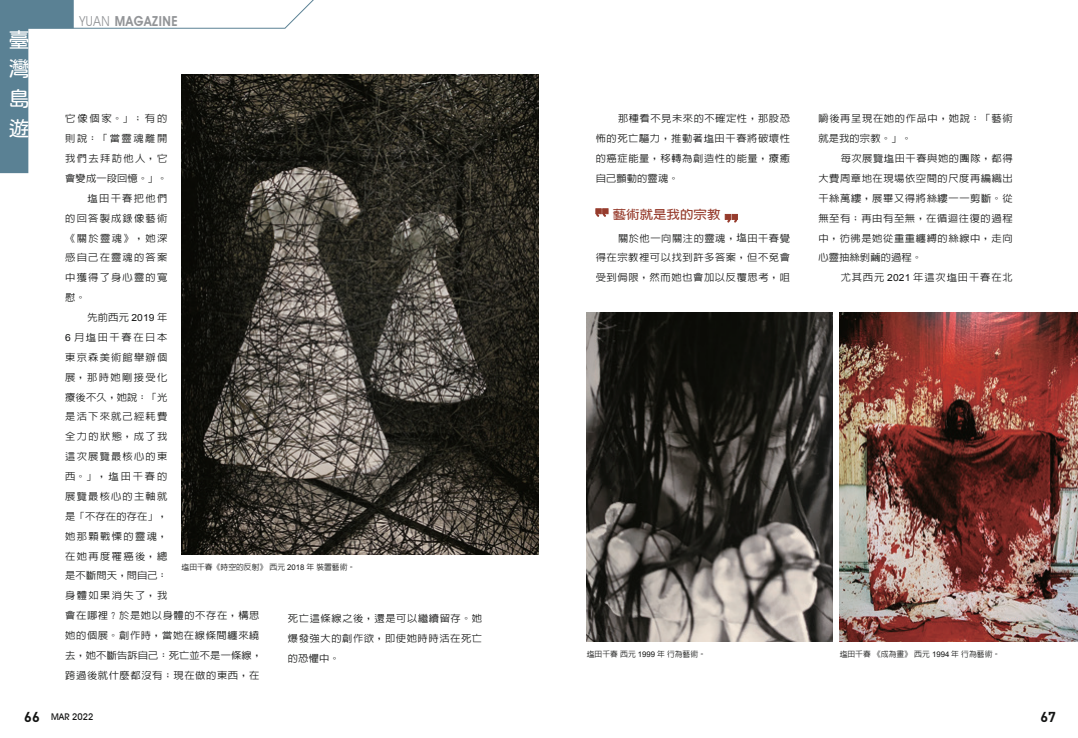
<style>
.page{position:relative;width:1078px;height:738px;background:#fff}
.page>*{position:absolute;margin:0;border:0;box-sizing:border-box;transform-origin:0 0}
.t1{font:21.3px/29.8px "jf openhuninn 1.1";color:#fff;text-align:justify}
.t2{font:700 14.2px "DIN";color:#131413}
.t3{font:600 13.8px "Avant Garde IT Cby BT";letter-spacing:.05em;color:#929497;scale:.9 1}
.中標{font:700 12.1px "AR Hei B5";color:#963b2c;scale:1.11 1}
.內文{font:500 9.8px/19.8px "AR Hei B5";letter-spacing:.06em;color:#131413;text-align:justify;scale:1.05 1}
.內文-2{font:500 9.8px/19.8px "AR Hei B5";letter-spacing:.115em;color:#131413;scale:1.05 1}
.內文-3{font:500 9.8px "AR Hei B5";letter-spacing:.085em;color:#131413;scale:1.05 1}
.t4{font:500 9.2px "Avant Garde IT Cby BT";color:#131413}
.圖說{font:500 7.8px "AR Hei B5";color:#131413}
.s1{font-weight:400}
.s2{font-family:"DF Hei Std W5";font-weight:400}
.s3{font-family:"Arial";font-weight:400}
.s4{font-family:"DIN";font-weight:700;font-size:14.2px}
</style>
<div class="page">
<svg style="left:724px;top:214px;width:14px;height:9px"></svg>
<svg style="left:595px;top:208px;width:13px;height:9px"></svg>
<img style="left:181px;top:75px;width:358px;height:479px">
<img style="left:839px;top:312px;width:238px;height:329px">
<img style="left:586px;top:312px;width:246px;height:328px">
<svg style="left:0;top:0;width:333px;height:173px"></svg>
<h1 class="t1" style="left:9px;top:24px;width:22px">臺灣島遊</h1>
<h3 class="t3" style="left:79px;top:13px;width:111px"><span class="s1">YUAN</span> MAGAZINE</h3>
<p class="內文" style="left:65px;top:109px;width:99px">它像個家。」；有的則說：「當靈魂離開我們去拜訪他人，它會變成一段回憶。」。</p>
<p class="內文" style="left:65px;top:188px;width:99px;text-indent:22px"><span class="s2">塩</span>田千春把他們的回答製成錄像藝術《關於靈魂》，她深感自己在靈魂的答案中獲得了身心靈的寬慰。</p>
<p class="內文-2" style="left:65px;top:307px;width:189px;text-indent:22px">先前西元 <span class="s3">2019</span> 年<br><span class="s3">6</span> 月<span class="s2">塩</span>田千春在日本<br>東京森美術館舉辦個<br>展，那時她剛接受化<br>療後不久，她說：「光<br>是活下來就己經耗費<br>全力的狀態，成了我<br>這次展覽最核心的東<br>西。」，<span class="s2">塩</span>田千春的<br>展覽最核心的主軸就<br>是「不存在的存在」，<br>她那顆戰慄的靈魂，<br>在她再度罹癌後，總<br>是不斷問天，問自己：<br>身體如果消失了，我<br>會在哪裡？於是她以身體的不存在，構思她的個展。創作時，當她在線條間纏來繞去，她不斷告訴自己：死亡並不是一條線，跨過後就什麼都沒有；現在做的東西，在</p>
<p class="圖說" style="left:181px;top:562px;width:175px"><span class="s2">塩</span>田千春《時空的反射》西元 <span class="s3">2018</span> 年裝置藝術。</p>
<p class="內文" style="left:288px;top:608px;width:186px">死亡這條線之後，還是可以繼續留存。她爆發強大的創作欲，即使她時時活在死亡的恐懼中。</p>
<p class="內文" style="left:595px;top:109px;width:186px;text-indent:22px">那種看不見未來的不確定性，那股恐怖的死亡驅力，推動著<span class="s2">塩</span>田千春將破壞性的癌症能量，移轉為創造性的能量，療癒自己顫動的靈魂。</p>
<p class="中標" style="left:612px;top:208px;width:99px">藝術就是我的宗教</p>
<p class="內文" style="left:595px;top:228px;width:186px;text-indent:22px">關於他一向關注的靈魂，<span class="s2">塩</span>田千春覺得在宗教裡可以找到許多答案，但不免會受到侷限，然而她也會加以反覆思考，咀</p>
<p class="內文" style="left:818px;top:109px;width:186px">嚼後再呈現在她的作品中，她說：「藝術就是我的宗教。」。</p>
<p class="內文" style="left:818px;top:148px;width:186px;text-indent:22px">每次展覽<span class="s2">塩</span>田千春與她的團隊，都得大費周章地在現場依空間的尺度再編織出千絲萬縷，展畢又得將絲縷一一剪斷。從無至有；再由有至無，在循迴往復的過程中，彷彿是她從重重纏縛的絲線中，走向心靈抽絲剝繭的過程。</p>
<p class="內文-3" style="left:840px;top:272px;width:165px">尤其西元 <span class="s3">2021</span> 年這次<span class="s2">塩</span>田千春在北</p>
<p class="圖說" style="left:586px;top:649px;width:121px"><span class="s2">塩</span>田千春西元 <span class="s3">1999</span> 年行為藝術。</p>
<p class="圖說" style="left:839px;top:649px;width:162px"><span class="s2">塩</span>田千春《成為畫》西元 <span class="s3">1994</span> 年行為藝術。</p>
<p class="t4" style="left:24px;top:710px;width:70px"><span class="s4">66</span> MAR 2022</p>
<h2 class="t2" style="left:1040px;top:707px;width:17px">67</h2>
</div>
